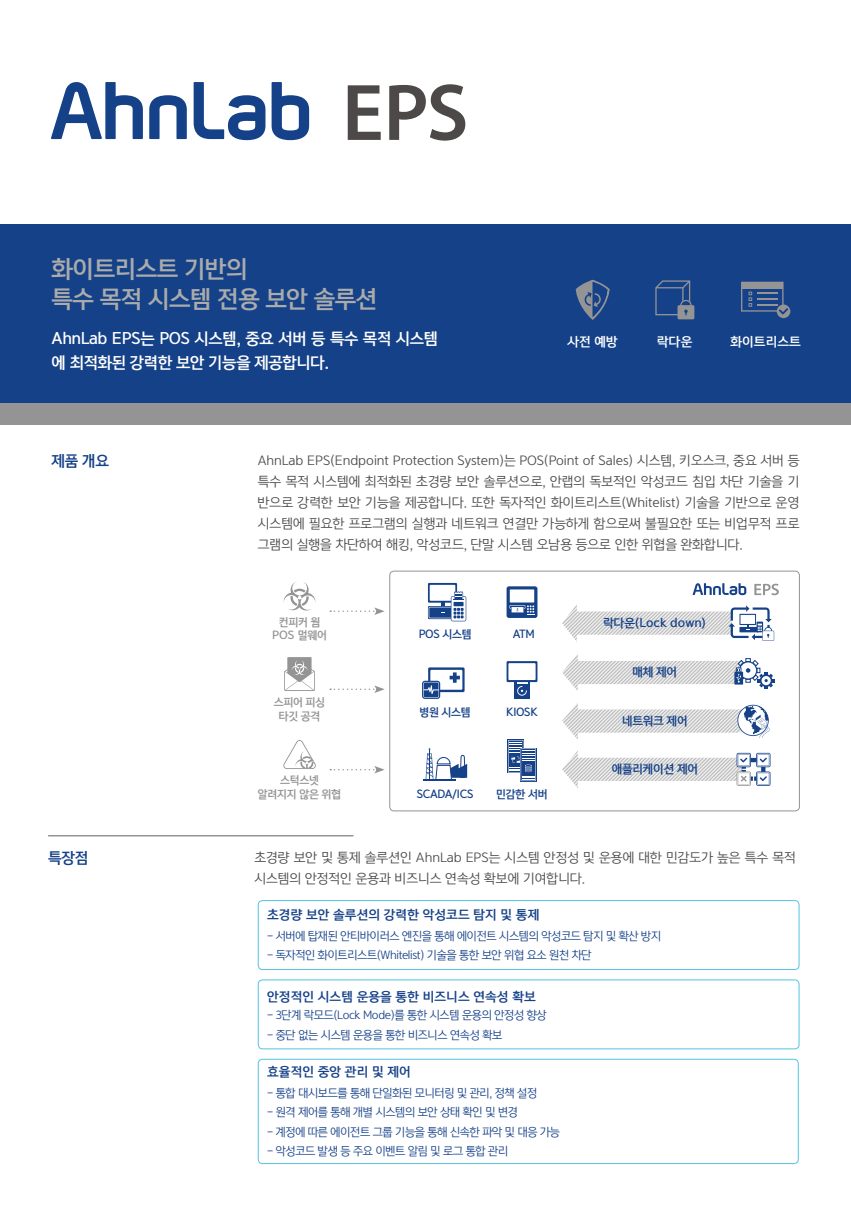
<style>
.page{position:relative;width:851px;height:1212px;background:#fff}
.page>*{position:absolute;margin:0;border:0;box-sizing:border-box;transform-origin:0 0}
.t1{font:22.5px/30px "Yoon Gothic Pro 770";letter-spacing:-.025em;color:#aaabab}
.t2{font:15px/24px "Yoon Gothic Pro 770";letter-spacing:-.025em;color:#fff}
.t3{font:14.25px "Yoon Gothic Pro 770";letter-spacing:-.025em;color:#154188}
.t4{font:12.75px/21px "Yoon Gothic Pro 740";color:#4c4948;text-align:justify}
.t5{font:12px "Yoon Gothic Pro 770";color:#154188}
.t6{font:12px "Yoon Gothic Pro 770";color:#fff}
.t7{font:11.25px "Yoon Gothic Pro 740";letter-spacing:-.03em;color:#154188}
.t8{font:11.25px "Yoon Gothic Pro 770";letter-spacing:-.03em;color:#154188}
.t9{font:11.25px "Yoon Gothic Pro 770";color:#154188}
.t10{font:10.5px "Yoon Gothic Pro 770";letter-spacing:-.03em;color:#154188}
.t11{font:10.5px/13.5px "Yoon Gothic Pro 770";letter-spacing:-.03em;color:#949495;text-align:center}
</style>
<div class="page">
<div style="left:0;top:224px;width:850px;height:179px;background:#154188"></div>
<div style="left:0;top:403px;width:850px;height:21px;background:#949495"></div>
<hr style="left:48px;top:835px;width:305px;height:1px;background:#626060">
<svg style="left:51px;top:82px;width:92px;height:57px"></svg>
<svg style="left:271px;top:82px;width:38px;height:58px"></svg>
<svg style="left:193px;top:82px;width:72px;height:58px"></svg>
<svg style="left:149px;top:95px;width:38px;height:44px"></svg>
<svg style="left:347px;top:85px;width:33px;height:55px"></svg>
<svg style="left:389px;top:84px;width:76px;height:57px"></svg>
<svg style="left:283px;top:582px;width:33px;height:29px"></svg>
<svg style="left:283px;top:740px;width:33px;height:29px"></svg>
<svg style="left:562px;top:751px;width:208px;height:37px"></svg>
<svg style="left:562px;top:654px;width:212px;height:37px"></svg>
<svg style="left:562px;top:605px;width:212px;height:37px"></svg>
<svg style="left:562px;top:703px;width:207px;height:36px"></svg>
<svg style="left:428px;top:667px;width:36px;height:25px"></svg>
<div style="left:430px;top:670px;width:32px;height:20px;background:#fff"></div>
<svg style="left:422px;top:681px;width:18px;height:18px"></svg>
<svg style="left:449px;top:672px;width:11px;height:11px"></svg>
<div style="left:514px;top:667px;width:16px;height:31px;background:#154188"></div>
<svg style="left:517px;top:682px;width:9px;height:14px"></svg>
<svg style="left:506px;top:661px;width:31px;height:21px"></svg>
<div style="left:508px;top:663px;width:27px;height:17px;background:#fff"></div>
<hr style="left:423px;top:779px;width:32px;height:1px;background:#154188">
<svg style="left:425px;top:748px;width:42px;height:32px"></svg>
<div style="left:507px;top:740px;width:16px;height:33px;background:#154188"></div>
<svg style="left:508px;top:740px;width:28px;height:41px"></svg>
<svg style="left:428px;top:583px;width:29px;height:20px"></svg>
<div style="left:429px;top:585px;width:26px;height:16px;background:#fff"></div>
<svg style="left:428px;top:591px;width:38px;height:30px"></svg>
<div style="left:506px;top:586px;width:31px;height:32px;background:#154188;border-radius:2px"></div>
<div style="left:509px;top:589px;width:25px;height:13px;background:#fff"></div>
<hr style="left:509px;top:605px;width:16px;height:3px;background:#fff">
<svg style="left:510px;top:605px;width:24px;height:10px"></svg>
<svg style="left:692px;top:583px;width:54px;height:12px"></svg>
<svg style="left:754px;top:584px;width:24px;height:11px"></svg>
<div style="left:258px;top:900px;width:541px;height:70px;border:1px solid #54c2e4;border-radius:4px"></div>
<div style="left:258px;top:979px;width:541px;height:70px;border:1px solid #54c2e4;border-radius:4px"></div>
<div style="left:258px;top:1059px;width:540px;height:105px;border:1px solid #54c2e4;border-radius:4px"></div>
<div style="left:776px;top:304px;width:14px;height:14px;background:#949495;border-radius:50%"></div>
<svg style="left:741px;top:282px;width:47px;height:32px"></svg>
<svg style="left:655px;top:280px;width:39px;height:39px"></svg>
<svg style="left:575px;top:280px;width:34px;height:40px"></svg>
<div style="left:389px;top:571px;width:410px;height:240px;border:1px solid #949495;border-radius:4px"></div>
<svg style="left:330px;top:607px;width:54px;height:8px"></svg>
<svg style="left:330px;top:685px;width:54px;height:8px"></svg>
<svg style="left:330px;top:766px;width:54px;height:7px"></svg>
<svg style="left:284px;top:657px;width:31px;height:34px"></svg>
<h1 class="t1" style="left:52px;top:253px;width:327px">화이트리스트 기반의<br>특수 목적 시스템 전용 보안 솔루션</h1>
<p class="t2" style="left:52px;top:326px;width:388px">AhnLab EPS는 POS 시스템, 중요 서버 등 특수 목적 시스템 에 최적화된 강력한 보안 기능을 제공합니다.</p>
<p class="t6" style="left:567px;top:333px;width:52px">사전 예방</p>
<p class="t6" style="left:657px;top:333px;width:37px">락다운</p>
<p class="t6" style="left:730px;top:333px;width:72px">화이트리스트</p>
<p class="t3" style="left:52px;top:451px;width:59px">제품 개요</p>
<p class="t3" style="left:48px;top:847px;width:42px">특장점</p>
<p class="t4" style="left:258px;top:450px;width:543px">AhnLab EPS(Endpoint Protection System)는 POS(Point of Sales) 시스템, 키오스크, 중요 서버 등 특수 목적 시스템에 최적화된 초경량 보안 솔루션으로, 안랩의 독보적인 악성코드 침입 차단 기술을 기 반으로 강력한 보안 기능을 제공합니다. 또한 독자적인 화이트리스트(Whitelist) 기술을 기반으로 운영 시스템에 필요한 프로그램의 실행과 네트워크 연결만 가능하게 함으로써 불필요한 또는 비업무적 프로 그램의 실행을 차단하여 해킹, 악성코드, 단말 시스템 오남용 등으로 인한 위협을 완화합니다.</p>
<p class="t11" style="left:272px;top:615px;width:56px">컨피커 웜<br>POS 멀웨어</p>
<p class="t11" style="left:274px;top:696px;width:53px">스피어 피싱 타깃 공격</p>
<p class="t11" style="left:258px;top:774px;width:85px">스턱스넷<br>알려지지 않은 위협</p>
<p class="t10" style="left:418px;top:626px;width:54px">POS 시스템</p>
<p class="t10" style="left:512px;top:626px;width:24px">ATM</p>
<p class="t10" style="left:419px;top:704px;width:53px">병원 시스템</p>
<p class="t10" style="left:506px;top:704px;width:33px">KIOSK</p>
<p class="t10" style="left:417px;top:787px;width:58px">SCADA/ICS</p>
<p class="t10" style="left:496px;top:787px;width:53px">민감한 서버</p>
<p class="t9" style="left:603px;top:615px;width:104px">락다운(Lock down)</p>
<p class="t8" style="left:632px;top:664px;width:46px">매체 제어</p>
<p class="t8" style="left:622px;top:713px;width:67px">네트워크 제어</p>
<p class="t8" style="left:611px;top:761px;width:88px">애플리케이션 제어</p>
<p class="t4" style="left:254px;top:846px;width:543px">초경량 보안 및 통제 솔루션인 AhnLab EPS는 시스템 안정성 및 운용에 대한 민감도가 높은 특수 목적 시스템의 안정적인 운용과 비즈니스 연속성 확보에 기여합니다.</p>
<p class="t5" style="left:267px;top:906px;width:274px">초경량 보안 솔루션의 강력한 악성코드 탐지 및 통제</p>
<p class="t7" style="left:267px;top:929px;width:395px">- 서버에 탑재된 안티바이러스 엔진을 통해 에이전트 시스템의 악성코드 탐지 및 확산 방지</p>
<p class="t7" style="left:267px;top:948px;width:326px">- 독자적인 화이트리스트(Whitelist) 기술을 통한 보안 위협 요소 원천 차단</p>
<p class="t5" style="left:267px;top:988px;width:270px">안정적인 시스템 운용을 통한 비즈니스 연속성 확보</p>
<p class="t7" style="left:267px;top:1008px;width:281px">- 3단계 락모드(Lock Mode)를 통한 시스템 운용의 안정성 향상</p>
<p class="t7" style="left:267px;top:1028px;width:237px">- 중단 없는 시스템 운용을 통한 비즈니스 연속성 확보</p>
<p class="t5" style="left:267px;top:1063px;width:145px">효율적인 중앙 관리 및 제어</p>
<p class="t7" style="left:267px;top:1085px;width:271px">- 통합 대시보드를 통해 단일화된 모니터링 및 관리, 정책 설정</p>
<p class="t7" style="left:267px;top:1105px;width:252px">- 원격 제어를 통해 개별 시스템의 보안 상태 확인 및 변경</p>
<p class="t7" style="left:267px;top:1124px;width:294px">- 계정에 따른 에이전트 그룹 기능을 통해 신속한 파악 및 대응 가능</p>
<p class="t7" style="left:267px;top:1144px;width:242px">- 악성코드 발생 등 주요 이벤트 알림 및 로그 통합 관리</p>
</div>
